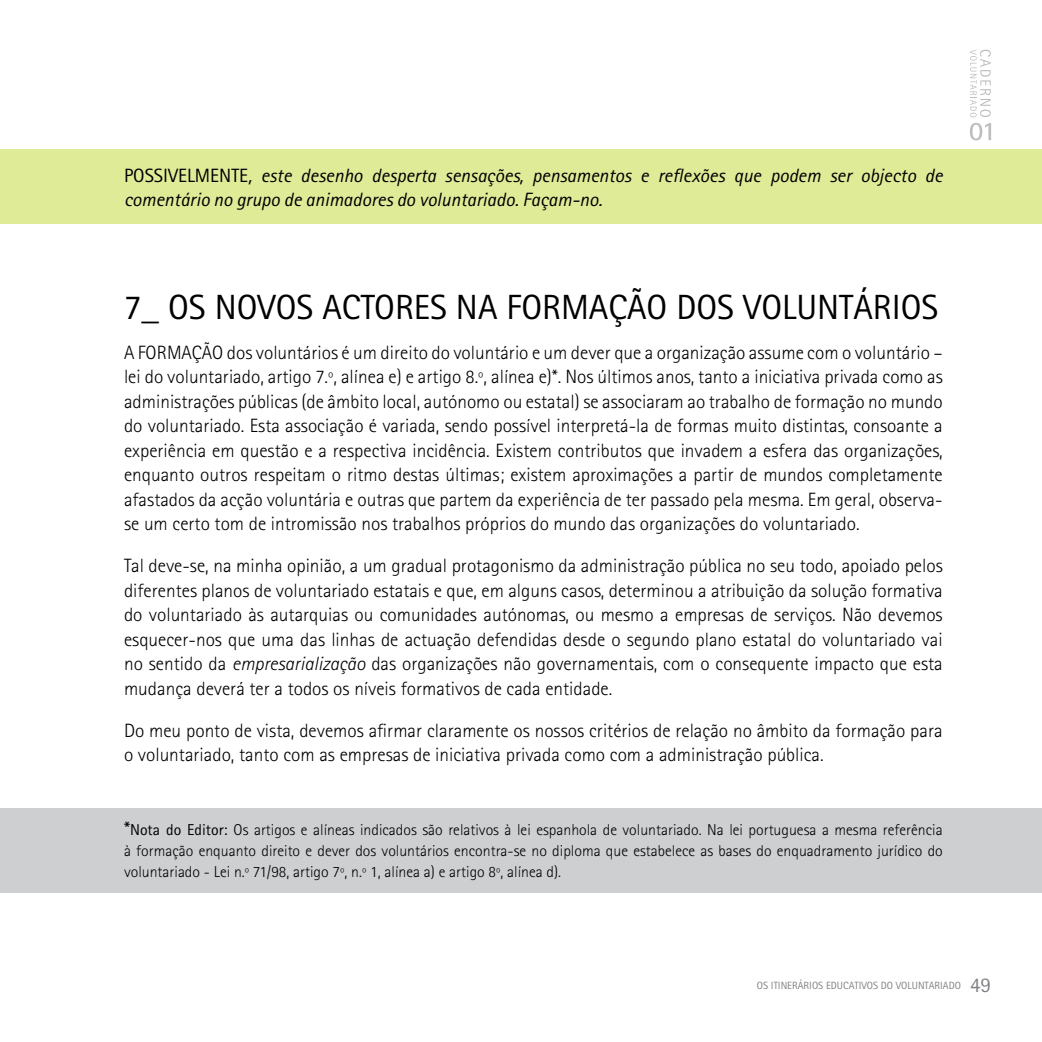
<style>
.page{position:relative;width:1042px;height:1042px;background:#fff}
.page>*{position:absolute;margin:0;border:0;box-sizing:border-box;transform-origin:0 0}
.t1{font:35px "Rotis Sans Serif";color:#000}
.t2{font:300 19.25px/24.5px "Rotis Sans Serif";color:#000;text-align:justify}
.t3{font:italic 19.25px/24.5px "Rotis Sans Serif";color:#000}
.t4{font:300 15.75px/21px "Rotis Sans Serif";color:#000;text-align:justify}
.t5{font:10.5px "Rotis Sans Serif";color:#808285}
.s1{font-style:normal}
.s2{font-style:italic}
.s3{font-weight:400;font-size:19.25px}
.s4{font-weight:400}
.s5{font-size:21px}
</style>
<div class="page">
<svg style="left:970px;top:123px;width:21px;height:17px"></svg>
<svg style="left:970px;top:50px;width:21px;height:67px"></svg>
<div style="left:0;top:149px;width:1042px;height:74px;background:#e0eb97"></div>
<div style="left:0;top:809px;width:1042px;height:84px;background:#cdcfd0"></div>
<p class="t3" style="left:124px;top:163px;width:820px"><span class="s1">POSSIVELMENTE</span>, este desenho desperta sensações, pensamentos e reflexões que podem ser objecto de comentário no grupo de animadores do voluntariado. Façam-no.</p>
<h1 class="t1" style="left:124px;top:287px;width:816px">7_ OS NOVOS ACTORES NA FORMAÇÃO DOS VOLUNTÁRIOS</h1>
<p class="t2" style="left:124px;top:340px;width:79px">A FOR MAÇÃO</p>
<p class="t2" style="left:124px;top:340px;width:820px;text-indent:103px">dos voluntários é um direito do voluntário e um dever que a organização assume com o voluntário – lei do voluntariado, artigo 7.º, alínea e) e artigo 8.º, alínea e)*. Nos últimos anos, tanto a iniciativa privada como as administrações públicas (de âmbito local, autónomo ou estatal) se associaram ao trabalho de formação no mundo do voluntariado. Esta associação é variada, sendo possível interpretá-la de formas muito distintas, consoante a experiência em questão e a respectiva incidência. Existem contributos que invadem a esfera das organizações, enquanto outros respeitam o ritmo destas últimas; existem aproximações a partir de mundos completamente afastados da acção voluntária e outras que partem da experiência de ter passado pela mesma. Em geral, observa&shy;se um certo tom de intromissão nos trabalhos próprios do mundo das organizações do voluntariado.</p>
<p class="t2" style="left:124px;top:553px;width:820px">Tal deve-se, na minha opinião, a um gradual protagonismo da administração pública no seu todo, apoiado pelos diferentes planos de voluntariado estatais e que, em alguns casos, determinou a atribuição da solução formativa do voluntariado às autarquias ou comunidades autónomas, ou mesmo a empresas de serviços. Não devemos esquecer-nos que uma das linhas de actuação defendidas desde o segundo plano estatal do voluntariado vai no sentido da <span class="s2">empresarialização</span> das organizações não governamentais, com o consequente impacto que esta mudança deverá ter a todos os níveis formativos de cada entidade.</p>
<p class="t2" style="left:124px;top:718px;width:820px">Do meu ponto de vista, devemos afirmar claramente os nossos critérios de relação no âmbito da formação para o voluntariado, tanto com as empresas de iniciativa privada como com a administração pública.</p>
<p class="t4" style="left:124px;top:819px;width:820px"><span class="s3">*</span><span class="s4">Nota do Editor:</span> Os artigos e alíneas indicados são relativos à lei espanhola de voluntariado. Na lei portuguesa a mesma referência à formação enquanto direito e dever dos voluntários encontra-se no diploma que estabelece as bases do enquadramento jurídico do voluntariado - Lei n.º 71/98, artigo 7º, n.º 1, alínea a) e artigo 8º, alínea d).</p>
<p class="t5" style="left:757px;top:979px;width:236px">OS ITINERÁRIOS EDUCATIVOS DO VOLUNTARIADO <span class="s5">49</span></p>
</div>
